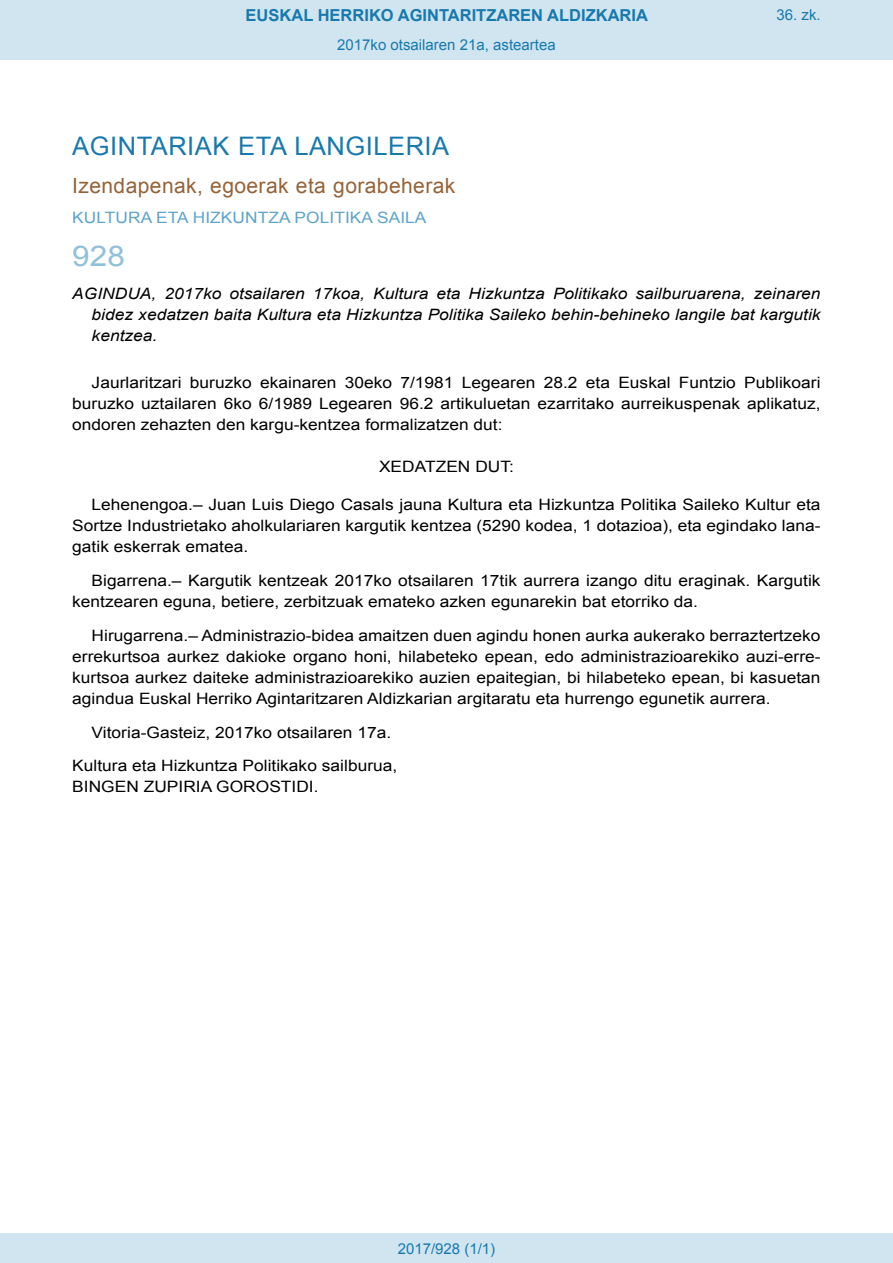
<style>
.page{position:relative;width:893px;height:1263px;background:#fff}
.page>*{position:absolute;margin:0;border:0;box-sizing:border-box;transform-origin:0 0}
.BOPVOrden{font:28.5px "Arial";color:#90c0db;scale:1.11 1}
.BOPVSeccion{font:25.5px "Arial";letter-spacing:.02em;color:#1879ad}
.BOPVSubseccion{font:21px "Arial";letter-spacing:.02em;color:#956338}
.t1{font:700 16.5px "Arial";color:#1879ad}
.BOPVDetalle{font:15.6px/21px "Arial";color:#000;text-align:justify;scale:1.11 1}
.BOPVTitulo{font:italic 15.6px/21px "Arial";color:#000;text-align:justify;scale:1.11 1}
.BOPVFirmaPuesto{font:15.6px "Arial";color:#000;scale:1.11 1}
.BOPVFirmaLugFec{font:15.6px "Arial";color:#000;scale:1.11 1}
.BOPVOrganismo{font:15.6px "Arial";letter-spacing:.005em;color:#5ea4ca;scale:1.11 1}
.BOPVFirmaNombre{font:15.6px "Arial";color:#000;scale:1.11 1}
.BOPVClave{font:15.6px "Arial";color:#000;scale:1.11 1}
.Paginacion_Centro{font:15px "Arial";color:#1879ad}
</style>
<div class="page">
<div style="left:0;top:0;width:893px;height:60px;background:#d0e5f0"></div>
<div style="left:0;top:1233px;width:893px;height:30px;background:#d0e5f0"></div>
<p class="t1" style="left:246px;top:4px;width:404px">EUSKAL HERRIKO AGINTARITZAREN ALDIZKARIA</p>
<p class="Paginacion_Centro" style="left:337px;top:35px;width:220px">2017ko otsailaren 21a, asteartea</p>
<p class="Paginacion_Centro" style="left:776px;top:5px;width:46px">36. zk.</p>
<p class="BOPVSeccion" style="left:72px;top:129px;width:378px">AGINTARIAK ETA LANGILERIA</p>
<p class="BOPVSubseccion" style="left:72px;top:171px;width:385px">Izendapenak, egoerak eta gorabeherak</p>
<p class="BOPVOrganismo" style="left:72px;top:207px;width:321px">KULTURA ETA HIZKUNTZA POLITIKA SAILA</p>
<p class="BOPVOrden" style="left:72px;top:237px;width:49px">928</p>
<p class="BOPVTitulo" style="left:92px;top:284px;width:658px;text-indent:-19px">AGINDUA, 2017ko otsailaren 17koa, Kultura eta Hizkuntza Politikako sailburuarena, zeinaren bidez xedatzen baita Kultura eta Hizkuntza Politika Saileko behin-behineko langile bat kargutik kentzea.</p>
<p class="BOPVDetalle" style="left:72px;top:372px;width:676px;text-indent:19px">Jaurlaritzari buruzko ekainaren 30eko 7/1981 Legearen 28.2 eta Euskal Funtzio Publikoari buruzko uztailaren 6ko 6/1989 Legearen 96.2 artikuluetan ezarritako aurreikuspenak aplikatuz, ondoren zehazten den kargu-kentzea formalizatzen dut:</p>
<p class="BOPVClave" style="left:379px;top:456px;width:123px">XEDATZEN DUT:</p>
<p class="BOPVDetalle" style="left:72px;top:494px;width:676px;text-indent:19px">Lehenengoa.– Juan Luis Diego Casals jauna Kultura eta Hizkuntza Politika Saileko Kultur eta Sortze Industrietako aholkulariaren kargutik kentzea (5290 kodea, 1 dotazioa), eta egindako lana&shy;gatik eskerrak ematea.</p>
<p class="BOPVDetalle" style="left:72px;top:570px;width:676px;text-indent:19px">Bigarrena.– Kargutik kentzeak 2017ko otsailaren 17tik aurrera izango ditu eraginak. Kargutik kentzearen eguna, betiere, zerbitzuak emateko azken egunarekin bat etorriko da.</p>
<p class="BOPVDetalle" style="left:72px;top:625px;width:676px;text-indent:19px">Hirugarrena.– Administrazio-bidea amaitzen duen agindu honen aurka aukerako berraztertzeko errekurtsoa aurkez dakioke organo honi, hilabeteko epean, edo administrazioarekiko auzi-erre&shy;kurtsoa aurkez daiteke administrazioarekiko auzien epaitegian, bi hilabeteko epean, bi kasuetan agindua Euskal Herriko Agintaritzaren Aldizkarian argitaratu eta hurrengo egunetik aurrera.</p>
<p class="BOPVFirmaLugFec" style="left:92px;top:722px;width:271px">Vitoria-Gasteiz, 2017ko otsailaren 17a.</p>
<p class="BOPVFirmaPuesto" style="left:72px;top:756px;width:294px">Kultura eta Hizkuntza Politikako sailburua,</p>
<p class="BOPVFirmaNombre" style="left:72px;top:777px;width:223px">BINGEN ZUPIRIA GOROSTIDI.</p>
<p class="Paginacion_Centro" style="left:398px;top:1238px;width:99px">2017/928 (1/1)</p>
</div>
